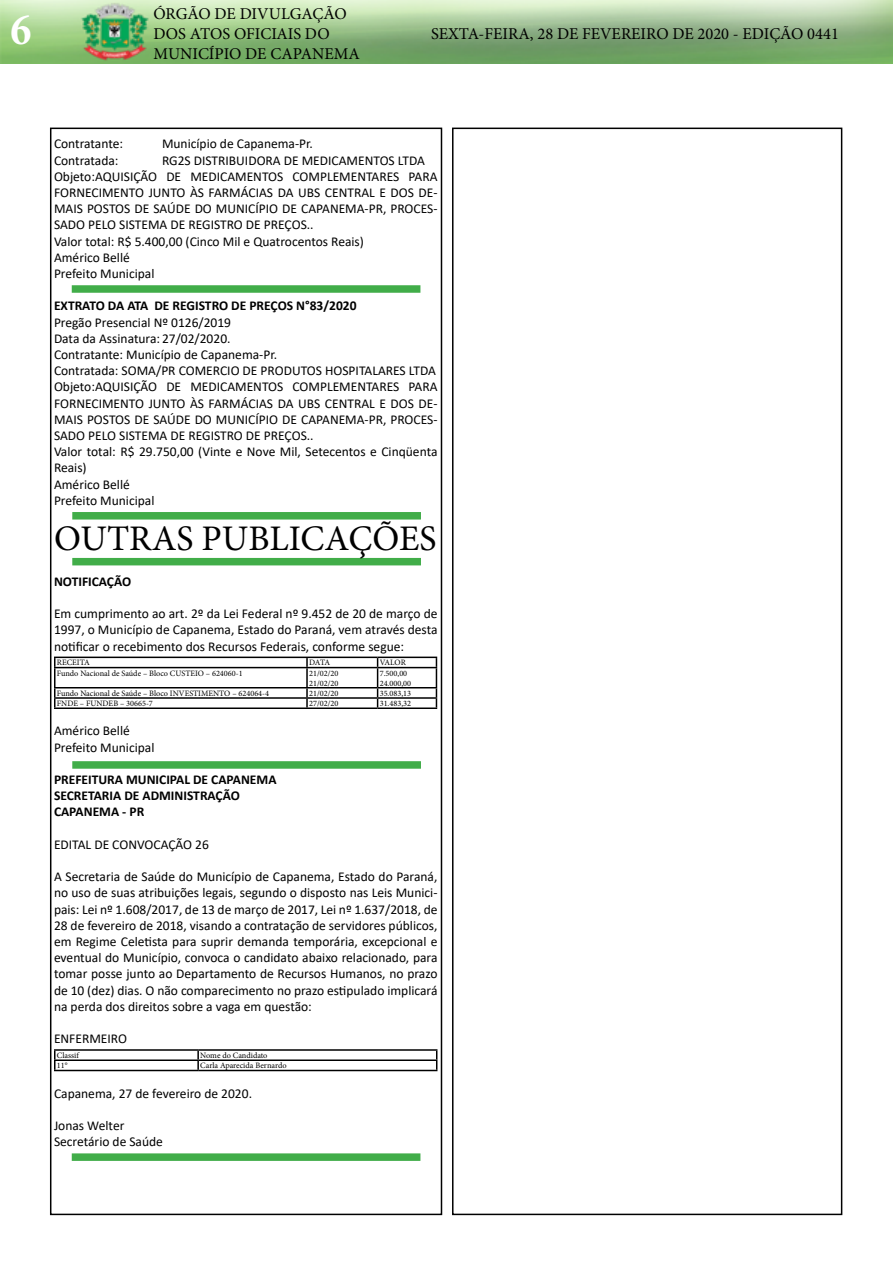
<style>
.page{position:relative;width:893px;height:1263px;background:#fff}
.page>*{position:absolute;margin:0;border:0;box-sizing:border-box;transform-origin:0 0}
.t1{font:700 condensed 45px "Minion Pro";color:#fff}
.t2{font:36px "Minion Pro";color:#000}
.t3{font:16.5px/19.8px "Minion Pro";color:#000}
.t4{font:13.5px/16.2px "Calibri";color:#000}
.t5{font:700 13.5px/16.2px "Calibri";color:#000}
.t6{font:8.25px/9.9px "Minion Pro";color:#000}
</style>
<div class="page">
<div style="left:50px;top:128px;width:392px;height:1087px;border:2px solid #000"></div>
<img style="left:0;top:0;width:893px;height:64px">
<div style="left:452px;top:128px;width:390px;height:1087px;border:2px solid #000"></div>
<hr style="left:54px;top:657px;width:253px;height:1px;background:#000">
<hr style="left:307px;top:657px;width:71px;height:1px;background:#000">
<hr style="left:378px;top:657px;width:59px;height:1px;background:#000">
<hr style="left:54px;top:667px;width:253px;height:1px;background:#000">
<hr style="left:307px;top:667px;width:71px;height:1px;background:#000">
<hr style="left:378px;top:667px;width:59px;height:1px;background:#000">
<hr style="left:54px;top:687px;width:253px;height:1px;background:#000">
<hr style="left:307px;top:687px;width:71px;height:1px;background:#000">
<hr style="left:378px;top:687px;width:59px;height:1px;background:#000">
<hr style="left:54px;top:697px;width:253px;height:2px;background:#000">
<svg style="left:54px;top:658px;width:2px;height:49px"></svg>
<hr style="left:307px;top:697px;width:71px;height:2px;background:#000">
<svg style="left:306px;top:658px;width:2px;height:49px"></svg>
<hr style="left:378px;top:697px;width:59px;height:2px;background:#000">
<svg style="left:377px;top:658px;width:1px;height:49px"></svg>
<svg style="left:436px;top:658px;width:1px;height:49px"></svg>
<hr style="left:54px;top:707px;width:253px;height:2px;background:#000">
<hr style="left:307px;top:707px;width:71px;height:2px;background:#000">
<hr style="left:378px;top:707px;width:59px;height:2px;background:#000">
<hr style="left:54px;top:1049px;width:144px;height:2px;background:#000">
<hr style="left:198px;top:1049px;width:239px;height:2px;background:#000">
<hr style="left:54px;top:1059px;width:144px;height:2px;background:#000">
<svg style="left:54px;top:1051px;width:2px;height:19px"></svg>
<hr style="left:198px;top:1059px;width:239px;height:2px;background:#000">
<svg style="left:197px;top:1051px;width:2px;height:19px"></svg>
<svg style="left:436px;top:1051px;width:1px;height:19px"></svg>
<hr style="left:54px;top:1070px;width:144px;height:1px;background:#000">
<hr style="left:198px;top:1070px;width:239px;height:1px;background:#000">
<div style="left:72px;top:512px;width:349px;height:7px;background:#41ad49"></div>
<div style="left:72px;top:558px;width:349px;height:7px;background:#41ad49"></div>
<div style="left:72px;top:285px;width:348px;height:8px;background:#41ad49"></div>
<div style="left:72px;top:1153px;width:348px;height:8px;background:#41ad49"></div>
<div style="left:72px;top:761px;width:349px;height:8px;background:#41ad49"></div>
<h1 class="t1" style="left:11px;top:-1px;width:22px">6</h1>
<p class="t3" style="left:153px;top:4px;width:208px">ÓRGÃO DE DIVULGAÇÃO<br>DOS ATOS OFICIAIS DO<br>MUNICÍPIO DE CAPANEMA</p>
<p class="t3" style="left:431px;top:24px;width:409px">SEXTA-FEIRA, 28 DE FEVEREIRO DE 2020 - EDIÇÃO 0441</p>
<p class="t4" style="left:54px;top:135px;width:71px">Contratante:</p>
<p class="t4" style="left:162px;top:135px;width:152px">Município de Capanema-Pr.</p>
<p class="t4" style="left:54px;top:152px;width:66px">Contratada:</p>
<p class="t4" style="left:54px;top:152px;width:385px;text-indent:108px">RG2S DISTRIBUIDORA DE MEDICAMENTOS LTDA Objeto:AQUISIÇÃO DE MEDICAMENTOS COMPLEMENTARES PARA FORNECIMENTO JUNTO ÀS FARMÁCIAS DA UBS CENTRAL E DOS DE-MAIS POSTOS DE SAÚDE DO MUNICÍPIO DE CAPANEMA-PR, PROCES-SADO PELO SISTEMA DE REGISTRO DE PREÇOS..<br>Valor total: R$ 5.400,00 (Cinco Mil e Quatrocentos Reais)<br>Américo Bellé<br>Prefeito Municipal</p>
<p class="t5" style="left:54px;top:298px;width:304px">EXTRATO DA ATA DE REGISTRO DE PREÇOS N°83/2020</p>
<p class="t4" style="left:54px;top:314px;width:385px">Pregão Presencial Nº 0126/2019<br>Data da Assinatura: 27/02/2020.<br>Contratante: Município de Capanema-Pr.<br>Contratada: SOMA/PR COMERCIO DE PRODUTOS HOSPITALARES LTDA Objeto:AQUISIÇÃO DE MEDICAMENTOS COMPLEMENTARES PARA FORNECIMENTO JUNTO ÀS FARMÁCIAS DA UBS CENTRAL E DOS DE-MAIS POSTOS DE SAÚDE DO MUNICÍPIO DE CAPANEMA-PR, PROCES-SADO PELO SISTEMA DE REGISTRO DE PREÇOS..<br>Valor total: R$ 29.750,00 (Vinte e Nove Mil, Setecentos e Cinqüenta Reais)<br>Américo Bellé<br>Prefeito Municipal</p>
<h2 class="t2" style="left:54px;top:515px;width:384px">OUTRAS PUBLICAÇÕES</h2>
<p class="t5" style="left:54px;top:573px;width:79px">NOTIFICAÇÃO</p>
<p class="t4" style="left:54px;top:605px;width:385px;text-align:justify">Em cumprimento ao art. 2º da Lei Federal nº 9.452 de 20 de março de 1997, o Município de Capanema, Estado do Paraná, vem através desta notificar o recebimento dos Recursos Federais, conforme segue:</p>
<p class="t6" style="left:57px;top:658px;width:34px">RECEITA</p>
<p class="t6" style="left:309px;top:658px;width:23px">DATA</p>
<p class="t6" style="left:380px;top:658px;width:28px">VALOR</p>
<p class="t6" style="left:57px;top:668px;width:187px">Fundo Nacional de Saúde – Bloco CUSTEIO – 624060-1</p>
<p class="t6" style="left:309px;top:668px;width:31px">21/02/20<br>21/02/20</p>
<p class="t6" style="left:380px;top:668px;width:33px">7.500,00<br>24.000,00</p>
<p class="t6" style="left:57px;top:688px;width:214px">Fundo Nacional de Saúde – Bloco INVESTIMENTO – 624064-4</p>
<p class="t6" style="left:309px;top:688px;width:31px">21/02/20</p>
<p class="t6" style="left:380px;top:688px;width:33px">35.083,13</p>
<p class="t6" style="left:57px;top:698px;width:98px">FNDE – FUNDEB – 30665-7</p>
<p class="t6" style="left:309px;top:698px;width:31px">27/02/20</p>
<p class="t6" style="left:380px;top:698px;width:33px">31.483,32</p>
<p class="t4" style="left:54px;top:722px;width:102px">Américo Bellé<br>Prefeito Municipal</p>
<p class="t5" style="left:54px;top:771px;width:224px">PREFEITURA MUNICIPAL DE CAPANEMA<br>SECRETARIA DE ADMINISTRAÇÃO<br>CAPANEMA - PR</p>
<p class="t4" style="left:54px;top:836px;width:156px">EDITAL DE CONVOCAÇÃO 26</p>
<p class="t4" style="left:54px;top:868px;width:385px;text-align:justify">A Secretaria de Saúde do Município de Capanema, Estado do Paraná, no uso de suas atribuições legais, segundo o disposto nas Leis Munici&shy;pais: Lei nº 1.608/2017, de 13 de março de 2017, Lei nº 1.637/2018, de 28 de fevereiro de 2018, visando a contratação de servidores públicos, em Regime Celetista para suprir demanda temporária, excepcional e eventual do Município, convoca o candidato abaixo relacionado, para tomar posse junto ao Departamento de Recursos Humanos, no prazo de 10 (dez) dias. O não comparecimento no prazo estipulado implicará na perda dos direitos sobre a vaga em questão:</p>
<p class="t4" style="left:54px;top:1030px;width:75px">ENFERMEIRO</p>
<p class="t6" style="left:57px;top:1050px;width:23px">Classif</p>
<p class="t6" style="left:200px;top:1050px;width:69px">Nome do Candidato</p>
<p class="t6" style="left:57px;top:1061px;width:12px">11°</p>
<p class="t6" style="left:200px;top:1061px;width:88px">Carla Aparecida Bernardo</p>
<p class="t4" style="left:54px;top:1085px;width:200px">Capanema, 27 de fevereiro de 2020.</p>
<p class="t4" style="left:54px;top:1117px;width:111px">Jonas Welter<br>Secretário de Saúde</p>
</div>
